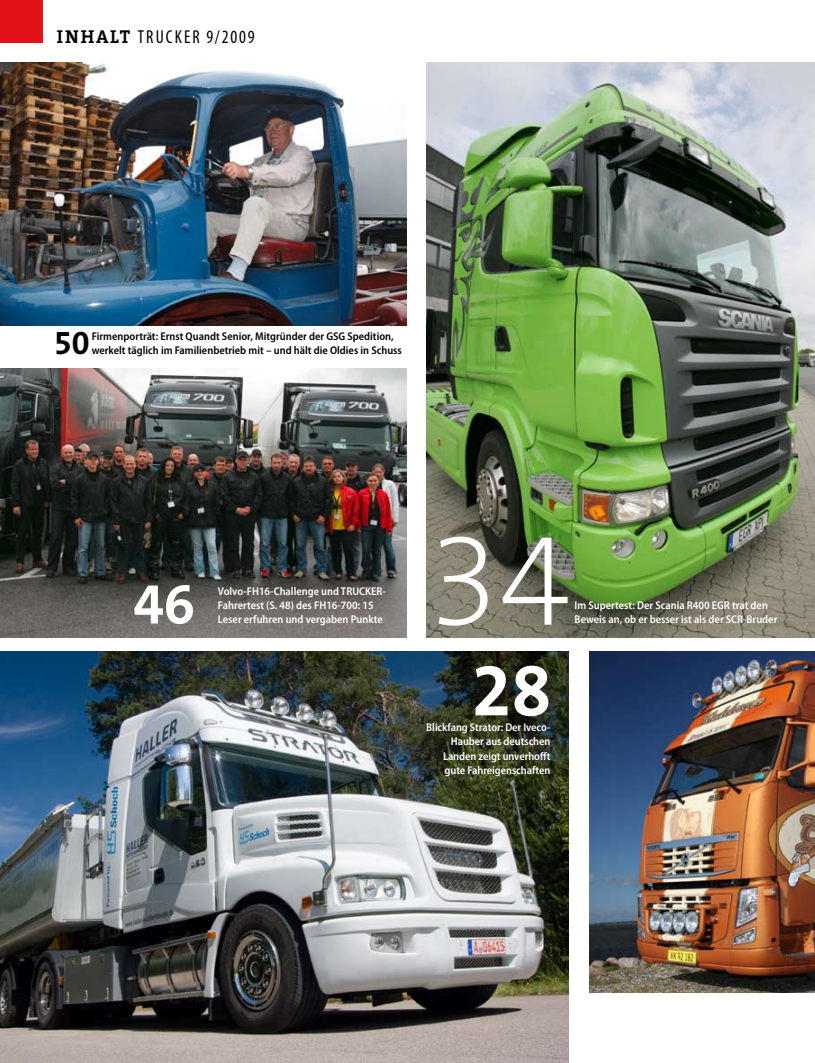
<style>
.page{position:relative;width:815px;height:1063px;background:#fff}
.page>*{position:absolute;margin:0;border:0;box-sizing:border-box;transform-origin:0 0}
.t1{font:129px "The Sans Extra Light Expert";color:#fff}
.t2{font:72.12px "The Sans Bold Expert";color:#fff}
.t3{font:56.25px "The Sans Bold Expert";color:#fff}
.t4{font:32.5px "The Sans Bold Expert";color:#000}
.t5{font:condensed 18.75px "Myriad Pro";letter-spacing:.12em;color:#000;scale:.95 1}
.t6{font:600 semi-condensed 11.25px/14.1px "Myriad Pro";color:#fff}
.t7{font:600 semi-condensed 11.25px/14.1px "Myriad Pro";color:#000}
.s1{font-family:"The Serif";font-weight:700;font-stretch:normal}
</style>
<div class="page">
<div style="left:0;top:0;width:43px;height:43px;background:#e01217"></div>
<img style="left:427px;top:62px;width:388px;height:576px">
<img style="left:590px;top:652px;width:225px;height:340px">
<img style="left:0;top:652px;width:569px;height:411px">
<img style="left:0;top:62px;width:406px;height:264px">
<img style="left:0;top:369px;width:406px;height:269px">
<h3 class="t5" style="left:57px;top:25px;width:210px"><span class="s1">Inhalt</span> TRUCKER 9/2009</h3>
<p class="t7" style="left:92px;top:329px;width:312px">Firmenporträt: Ernst Quandt Senior, Mitgründer der GSG Spedition, werkelt täglich im Familienbetrieb mit – und hält die Oldies in Schuss</p>
<h3 class="t4" style="left:54px;top:322px;width:37px">50</h3>
<h3 class="t3" style="left:133px;top:568px;width:63px">46</h3>
<p class="t6" style="left:218px;top:584px;width:169px">Volvo-FH16-Challenge und TRUCKER-<br>Fahrertest (S. 48) des FH16-700: 15<br>Leser erfuhren und vergaben Punkte</p>
<h1 class="t1" style="left:427px;top:498px;width:145px">34</h1>
<p class="t6" style="left:575px;top:598px;width:204px">Im Supertest: Der Scania R400 EGR trat den<br>Beweis an, ob er besser ist als der SCR-Bruder</p>
<h2 class="t2" style="left:472px;top:645px;width:81px">28</h2>
<p class="t6" style="left:426px;top:721px;width:126px;text-align:right">Blickfang Strator: Der Iveco-<br>Hauber aus deutschen<br>Landen zeigt unverhofft gute Fahreigenschaften</p>
</div>
